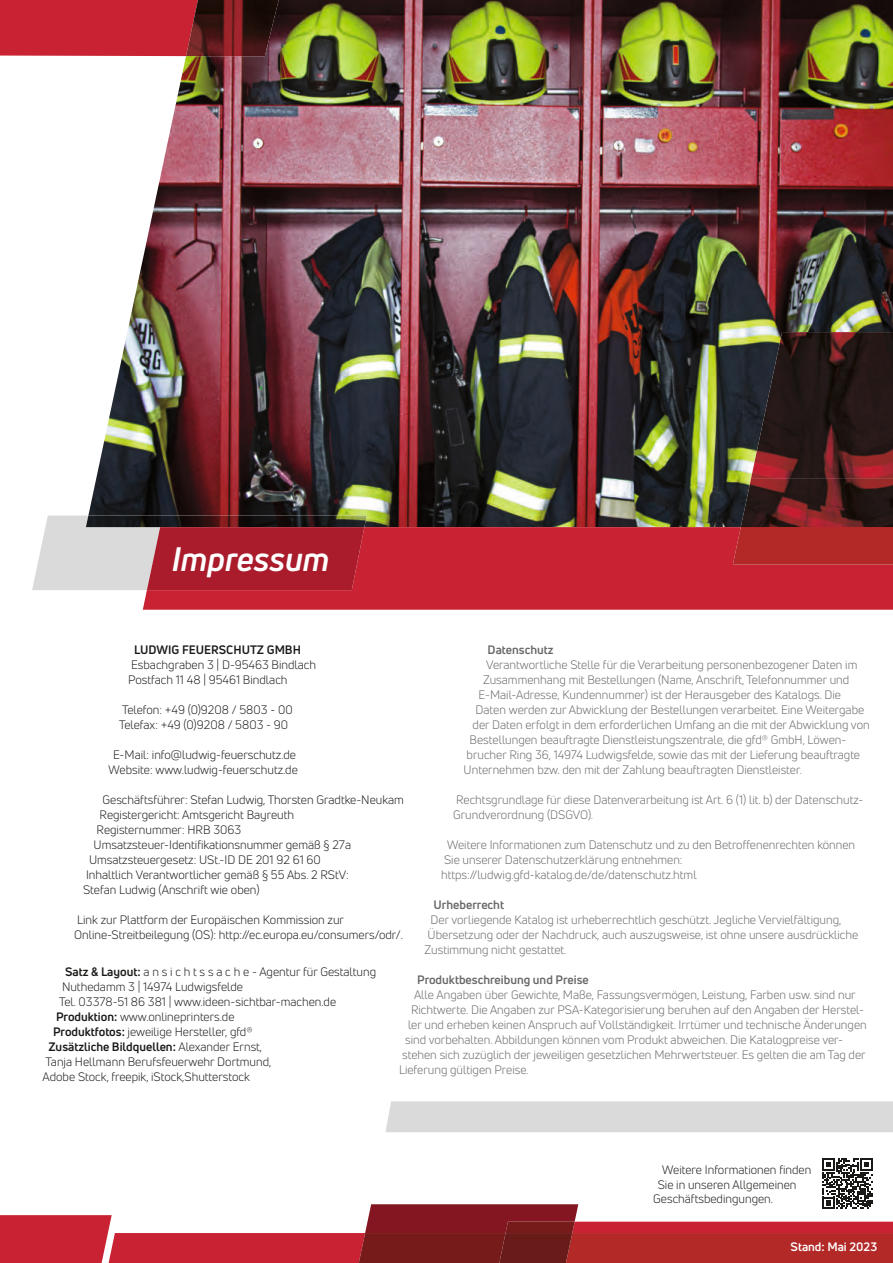
<style>
.page{position:relative;width:893px;height:1263px;background:#fff}
.page>*{position:absolute;margin:0;border:0;box-sizing:border-box;transform-origin:0 0}
.t1{font:italic 700 33.15px "Uni Neue";color:#fff}
.t2{font:12px/15px "Uni Neue";color:#686868}
.t3{font:12px/15px "Uni Neue";color:#191917}
.t4{font:700 12px "Uni Neue";color:#191917}
.t5{font:700 12px "Uni Neue";color:#686868}
.t6{font:700 12px "Uni Neue";color:#fff}
.s1{font-weight:700}
.s2{font-weight:400}
</style>
<div class="page">
<img style="left:88px;top:0;width:805px;height:527px">
<div style="left:0;top:0;width:186px;height:56px;background:#c92233"></div>
<img style="left:186px;top:0;width:95px;height:56px">
<div style="left:143px;top:527px;width:750px;height:83px;background:#c92233"></div>
<svg style="left:32px;top:515px;width:332px;height:75px;background:#a95d64"></svg>
<img style="left:751px;top:332px;width:142px;height:146px">
<img style="left:741px;top:478px;width:152px;height:49px">
<div style="left:733px;top:527px;width:160px;height:38px;background:#b32927"></div>
<svg style="left:0;top:1158px;width:893px;height:105px"></svg>
<div style="left:385px;top:1101px;width:508px;height:31px;background:#d9dad9"></div>
<h1 class="t1" style="left:172px;top:546px;width:159px">Impressum</h1>
<p class="t5" style="left:488px;top:643px;width:67px">Datenschutz</p>
<p class="t2" style="left:486px;top:657px;width:373px">Verantwortliche Stelle für die Verarbeitung personenbezogener Daten im</p>
<p class="t2" style="left:483px;top:672px;width:368px">Zusammenhang mit Bestellungen (Name, Anschrift, Telefonnummer und</p>
<p class="t2" style="left:479px;top:687px;width:364px">E-Mail-Adresse, Kundennummer) ist der Herausgeber des Katalogs. Die</p>
<p class="t2" style="left:476px;top:702px;width:390px">Daten werden zur Abwicklung der Bestellungen verarbeitet. Eine Weitergabe</p>
<p class="t2" style="left:473px;top:717px;width:399px">der Daten erfolgt in dem erforderlichen Umfang an die mit der Abwicklung von</p>
<p class="t2" style="left:470px;top:732px;width:378px">Bestellungen beauftragte Dienstleistungszentrale, die gfd® GmbH, Löwen-</p>
<p class="t2" style="left:467px;top:747px;width:395px">brucher Ring 36, 14974 Ludwigsfelde, sowie das mit der Lieferung beauftragte</p>
<p class="t2" style="left:464px;top:762px;width:340px">Unternehmen bzw. den mit der Zahlung beauftragten Dienstleister.</p>
<p class="t2" style="left:453px;top:792px;width:412px">Rechtsgrundlage für diese Datenverarbeitung ist Art. 6 (1) lit. b) der Datenschutz-<br>Grundverordnung (DSGVO).</p>
<p class="t2" style="left:441px;top:837px;width:416px;text-indent:6px">Weitere Informationen zum Datenschutz und zu den Betroffenenrechten können<br>Sie unserer Datenschutzerklärung entnehmen: https://ludwig.gfd-katalog.de/de/datenschutz.html</p>
<p class="t5" style="left:434px;top:898px;width:72px">Urheberrecht</p>
<p class="t2" style="left:425px;top:912px;width:435px;text-indent:6px">Der vorliegende Katalog ist urheberrechtlich geschützt. Jegliche Vervielfältigung,<br>Übersetzung oder der Nachdruck, auch auszugsweise, ist ohne unsere ausdrückliche<br>Zustimmung nicht gestattet.</p>
<p class="t5" style="left:417px;top:973px;width:173px">Produktbeschreibung und Preise</p>
<p class="t2" style="left:414px;top:987px;width:443px">Alle Angaben über Gewichte, Maße, Fassungsvermögen, Leistung, Farben usw. sind nur</p>
<p class="t2" style="left:411px;top:1002px;width:454px">Richtwerte. Die Angaben zur PSA-Kategorisierung beruhen auf den Angaben der Herstel-</p>
<p class="t2" style="left:408px;top:1017px;width:460px">ler und erheben keinen Anspruch auf Vollständigkeit. Irrtümer und technische Änderungen</p>
<p class="t2" style="left:405px;top:1032px;width:439px">sind vorbehalten. Abbildungen können vom Produkt abweichen. Die Katalogpreise ver-</p>
<p class="t2" style="left:402px;top:1047px;width:465px">stehen sich zuzüglich der jeweiligen gesetzlichen Mehrwertsteuer. Es gelten die am Tag der</p>
<p class="t2" style="left:399px;top:1062px;width:131px">Lieferung gültigen Preise.</p>
<p class="t4" style="left:134px;top:643px;width:168px">LUDWIG FEUERSCHUTZ GMBH</p>
<p class="t3" style="left:128px;top:658px;width:190px">Esbachgraben 3 | D-95463 Bindlach<br>Postfach 11 48 | 95461 Bindlach</p>
<p class="t3" style="left:119px;top:703px;width:175px">Telefon: +49 (0)9208 / 5803 - 00<br>Telefax: +49 (0)9208 / 5803 - 90</p>
<p class="t3" style="left:109px;top:748px;width:191px;text-align:center">E-Mail: info@ludwig-feuerschutz.de<br>Website: www.ludwig-feuerschutz.de</p>
<p class="t3" style="left:103px;top:793px;width:303px">Geschäftsführer: Stefan Ludwig, Thorsten Gradtke-Neukam</p>
<p class="t3" style="left:100px;top:808px;width:196px">Registergericht: Amtsgericht Bayreuth</p>
<p class="t3" style="left:97px;top:823px;width:146px">Registernummer: HRB 3063</p>
<p class="t3" style="left:94px;top:838px;width:259px">Umsatzsteuer-Identifikationsnummer gemäß § 27a</p>
<p class="t3" style="left:89px;top:853px;width:233px">Umsatzsteuergesetz: USt.-ID DE 201 92 61 60</p>
<p class="t3" style="left:86px;top:868px;width:264px">Inhaltlich Verantwortlicher gemäß § 55 Abs. 2 RStV:</p>
<p class="t3" style="left:83px;top:883px;width:178px">Stefan Ludwig (Anschrift wie oben)</p>
<p class="t3" style="left:74px;top:913px;width:330px">Link zur Plattform der Europäischen Kommission zur<br>Online-Streitbeilegung (OS): http://ec.europa.eu/consumers/odr/.</p>
<p class="t3" style="left:65px;top:964px;width:313px"><span class="s1">Satz &amp; Layout:</span> a n s i c h t s s a c h e - Agentur für Gestaltung</p>
<p class="t3" style="left:62px;top:979px;width:182px">Nuthedamm 3 | 14974 Ludwigsfelde</p>
<p class="t3" style="left:59px;top:994px;width:279px">Tel. 03378-51 86 381 | www.ideen-sichtbar-machen.de</p>
<p class="t3" style="left:56px;top:1009px;width:180px"><span class="s1">Produktion:</span> www.onlineprinters.de</p>
<p class="t3" style="left:53px;top:1024px;width:201px"><span class="s1">Produktfotos:</span> jeweilige Hersteller, gfd®</p>
<p class="t4" style="left:49px;top:1040px;width:215px">Zusätzliche Bildquellen: <span class="s2">Alexander Ernst,</span></p>
<p class="t3" style="left:46px;top:1054px;width:227px">Tanja Hellmann Berufsfeuerwehr Dortmund,</p>
<p class="t3" style="left:43px;top:1069px;width:209px">Adobe Stock, freepik, iStock,Shutterstock</p>
<p class="t3" style="left:662px;top:1162px;width:151px">Weitere Informationen finden</p>
<p class="t3" style="left:658px;top:1177px;width:140px">Sie in unseren Allgemeinen</p>
<p class="t3" style="left:653px;top:1191px;width:121px">Geschäftsbedingungen.</p>
<p class="t6" style="left:791px;top:1240px;width:88px">Stand: Mai 2023</p>
</div>
